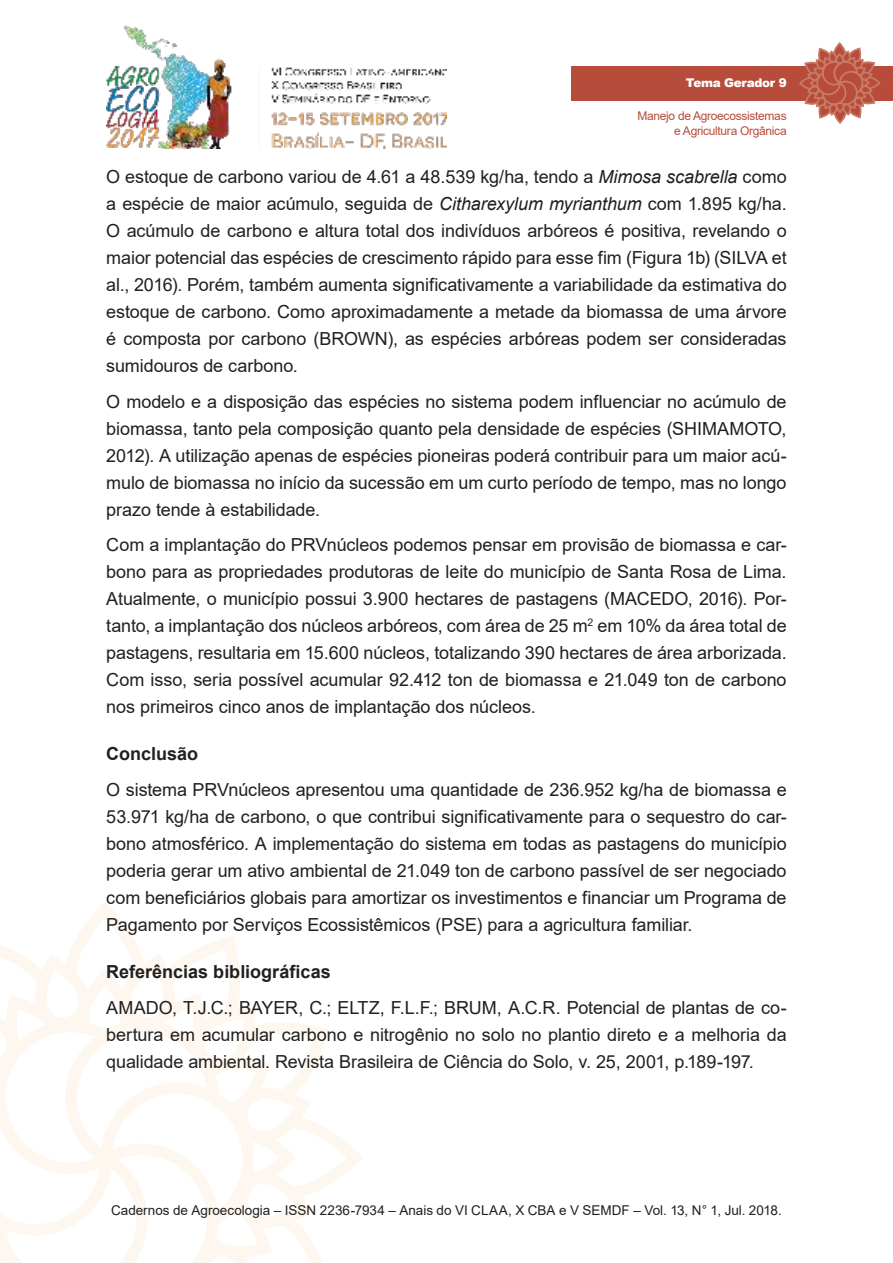
<style>
.page{position:relative;width:893px;height:1263px;background:#fff}
.page>*{position:absolute;margin:0;border:0;box-sizing:border-box;transform-origin:0 0}
.t1{font:18px/27px "Arial";letter-spacing:-.005em;color:#221f1f;text-align:justify}
.t2{font:700 18px "Arial";color:#221f1f}
.t3{font:13.5px "Arial";color:#221f1f}
.t4{font:12px/14.4px "Arial";letter-spacing:-.025em;color:#b84c3b;text-align:right}
.t5{font:900 12px "Arial";letter-spacing:-.025em;color:#fff}
.s1{font-style:italic}
</style>
<div class="page">
<img style="left:106px;top:25px;width:340px;height:124px">
<svg style="left:0;top:910px;width:363px;height:353px"></svg>
<div style="left:571px;top:66px;width:322px;height:34px;background:#b84c3b"></div>
<svg style="left:798px;top:43px;width:83px;height:81px"></svg>
<p class="t5" style="left:686px;top:76px;width:102px">Tema Gerador 9</p>
<p class="t4" style="left:637px;top:110px;width:151px">Manejo de Agroecossistemas e Agricultura Orgânica</p>
<p class="t1" style="left:106px;top:165px;width:682px">O estoque de carbono variou de 4.61 a 48.539 kg/ha, tendo a <span class="s1">Mimosa scabrella</span> como a espécie de maior acúmulo, seguida de <span class="s1">Citharexylum myrianthum</span> com 1.895 kg/ha.<br>O acúmulo de carbono e altura total dos indivíduos arbóreos é positiva, revelando o maior potencial das espécies de crescimento rápido para esse fim (Figura 1b) (SILVA et al., 2016). Porém, também aumenta significativamente a variabilidade da estimativa do estoque de carbono. Como aproximadamente a metade da biomassa de uma árvore é composta por carbono (BROWN), as espécies arbóreas podem ser consideradas sumidouros de carbono.</p>
<p class="t1" style="left:106px;top:390px;width:682px">O modelo e a disposição das espécies no sistema podem influenciar no acúmulo de biomassa, tanto pela composição quanto pela densidade de espécies (SHIMAMOTO, 2012). A utilização apenas de espécies pioneiras poderá contribuir para um maior acú&shy;mulo de biomassa no início da sucessão em um curto período de tempo, mas no longo prazo tende à estabilidade.</p>
<p class="t1" style="left:106px;top:533px;width:682px">Com a implantação do PRVnúcleos podemos pensar em provisão de biomassa e car&shy;bono para as propriedades produtoras de leite do município de Santa Rosa de Lima.<br>Atualmente, o município possui 3.900 hectares de pastagens (MACEDO, 2016). Por&shy;tanto, a implantação dos núcleos arbóreos, com área de 25 m<sup>2</sup> em 10% da área total de pastagens, resultaria em 15.600 núcleos, totalizando 390 hectares de área arborizada.<br>Com isso, seria possível acumular 92.412 ton de biomassa e 21.049 ton de carbono nos primeiros cinco anos de implantação dos núcleos.</p>
<p class="t2" style="left:106px;top:747px;width:93px">Conclusão</p>
<p class="t1" style="left:106px;top:778px;width:682px">O sistema PRVnúcleos apresentou uma quantidade de 236.952 kg/ha de biomassa e 53.971 kg/ha de carbono, o que contribui significativamente para o sequestro do car&shy;bono atmosférico. A implementação do sistema em todas as pastagens do município poderia gerar um ativo ambiental de 21.049 ton de carbono passível de ser negociado com beneficiários globais para amortizar os investimentos e financiar um Programa de Pagamento por Serviços Ecossistêmicos (PSE) para a agricultura familiar.</p>
<p class="t2" style="left:106px;top:965px;width:226px">Referências bibliográficas</p>
<p class="t1" style="left:106px;top:995px;width:682px">AMADO, T.J.C.; BAYER, C.; ELTZ, F.L.F.; BRUM, A.C.R. Potencial de plantas de co&shy;bertura em acumular carbono e nitrogênio no solo no plantio direto e a melhoria da qualidade ambiental. Revista Brasileira de Ciência do Solo, v. 25, 2001, p.189-197.</p>
<p class="t3" style="left:111px;top:1205px;width:672px">Cadernos de Agroecologia – ISSN 2236-7934 – Anais do VI CLAA, X CBA e V SEMDF – Vol. 13, N° 1, Jul. 2018.</p>
</div>
